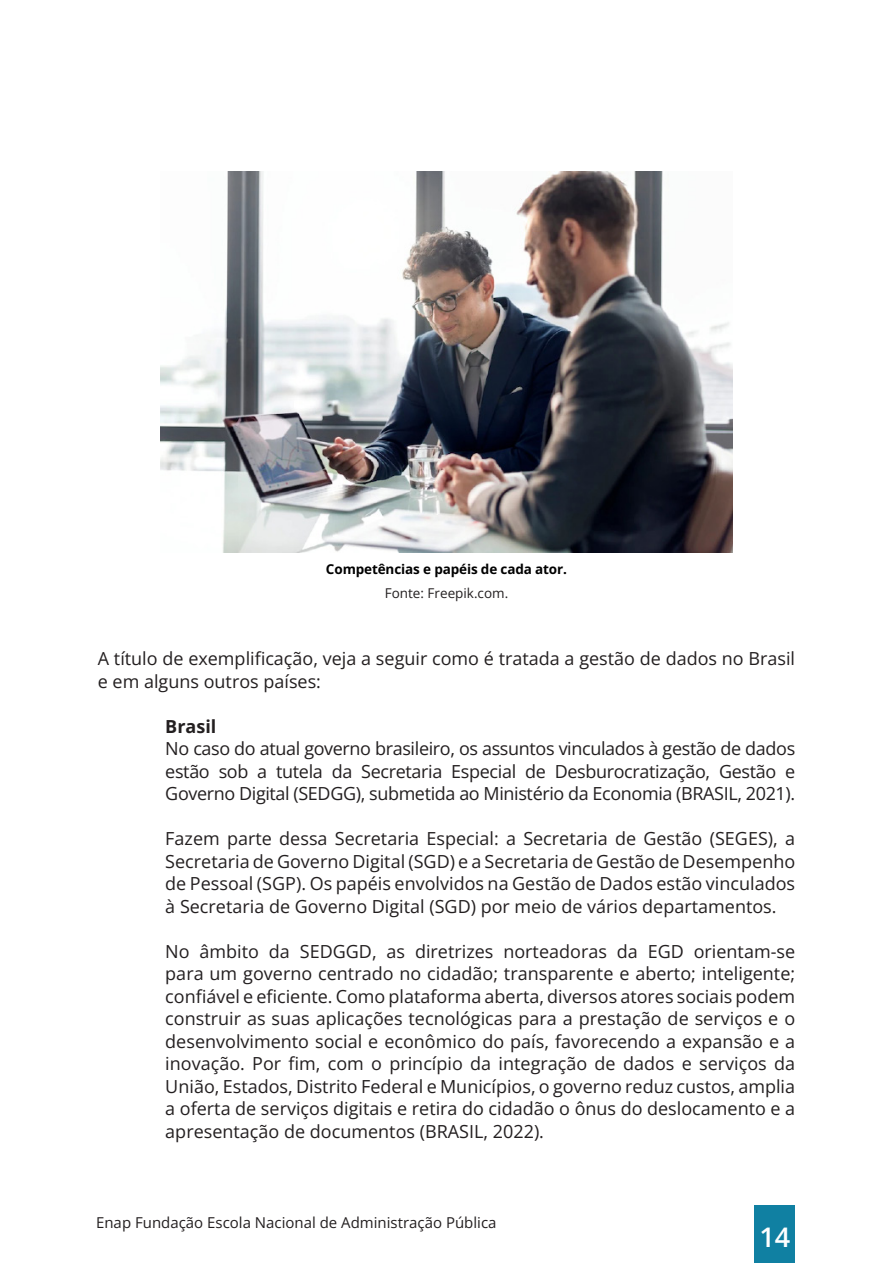
<style>
.page{position:relative;width:893px;height:1263px;background:#fff}
.page>*{position:absolute;margin:0;border:0;box-sizing:border-box;transform-origin:0 0}
.t1{font:600 27px "Open Sans";color:#fff}
.texto{font:18px/22.5px "Open Sans";color:#231f20;text-align:justify}
.texto-2{font:700 18px "Open Sans";color:#231f20}
.t2{font:15px "Open Sans";color:#231f20}
.Figura{font:700 13.5px "Open Sans";letter-spacing:-.01em;color:#000}
.Fonte_da_figura{font:13.5px "Open Sans";color:#231f20}
</style>
<div class="page">
<div style="left:755px;top:1205px;width:40px;height:58px;background:#1080a2"></div>
<img style="left:161px;top:171px;width:571px;height:381px">
<p class="Figura" style="left:326px;top:560px;width:243px">Competências e papéis de cada ator.</p>
<p class="Fonte_da_figura" style="left:385px;top:583px;width:125px">Fonte: Freepik.com.</p>
<p class="texto" style="left:98px;top:647px;width:699px">A título de exemplificação, veja a seguir como é tratada a gestão de dados no Brasil e em alguns outros países:</p>
<p class="texto-2" style="left:165px;top:714px;width:53px">Brasil</p>
<p class="texto" style="left:165px;top:737px;width:631px">No caso do atual governo brasileiro, os assuntos vinculados à gestão de dados estão sob a tutela da Secretaria Especial de Desburocratização, Gestão e Governo Digital (SEDGG), submetida ao Ministério da Economia (BRASIL, 2021).</p>
<p class="texto" style="left:165px;top:827px;width:631px">Fazem parte dessa Secretaria Especial: a Secretaria de Gestão (SEGES), a Secretaria de Governo Digital (SGD) e a Secretaria de Gestão de Desempenho de Pessoal (SGP). Os papéis envolvidos na Gestão de Dados estão vinculados à Secretaria de Governo Digital (SGD) por meio de vários departamentos.</p>
<p class="texto" style="left:165px;top:939px;width:631px">No âmbito da SEDGGD, as diretrizes norteadoras da EGD orientam-se para um governo centrado no cidadão; transparente e aberto; inteligente; confiável e eficiente. Como plataforma aberta, diversos atores sociais podem construir as suas aplicações tecnológicas para a prestação de serviços e o desenvolvimento social e econômico do país, favorecendo a expansão e a inovação. Por fim, com o princípio da integração de dados e serviços da União, Estados, Distrito Federal e Municípios, o governo reduz custos, amplia a oferta de serviços digitais e retira do cidadão o ônus do deslocamento e a apresentação de documentos (BRASIL, 2022).</p>
<p class="t2" style="left:96px;top:1212px;width:402px">Enap Fundação Escola Nacional de Administração Pública</p>
<h1 class="t1" style="left:759px;top:1218px;width:32px">14</h1>
</div>
